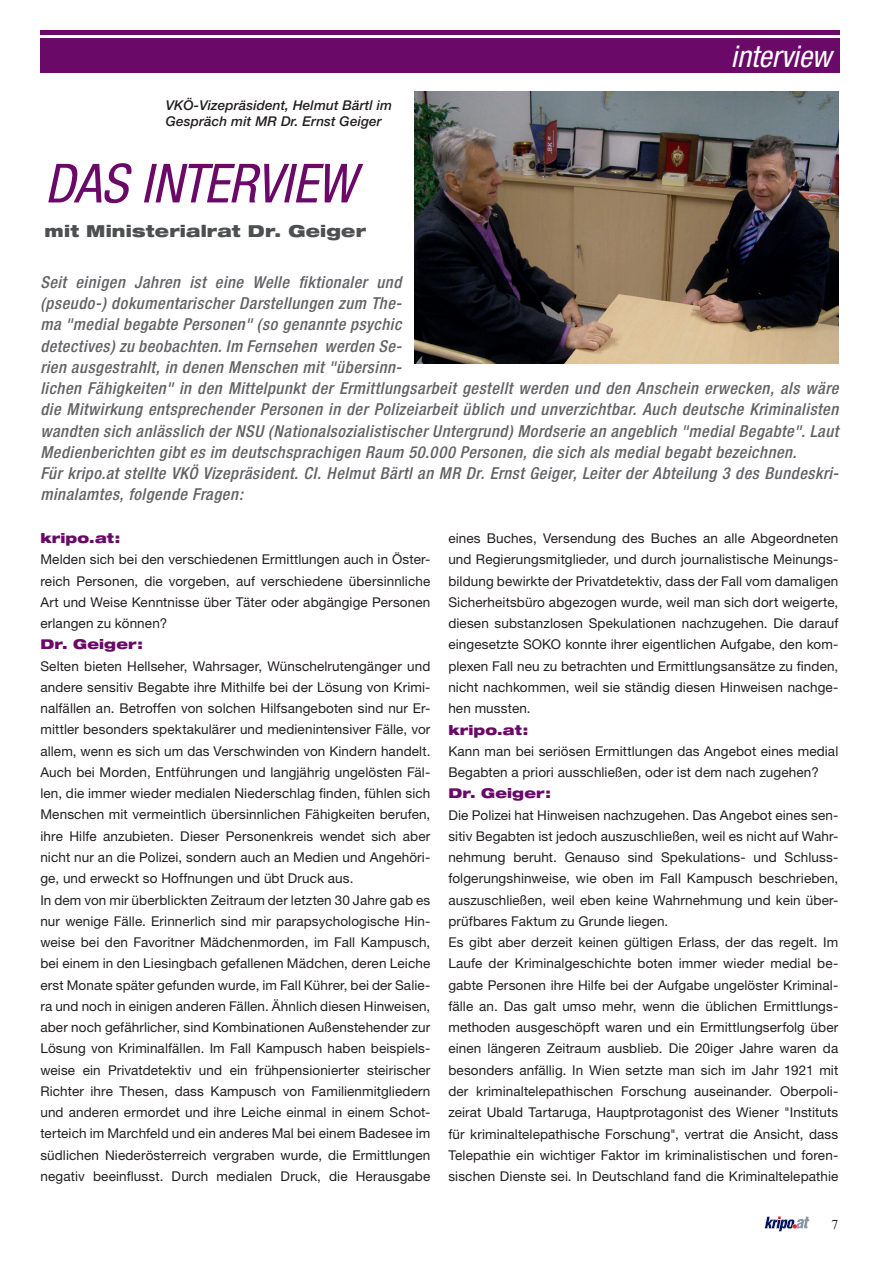
<style>
.page{position:relative;width:893px;height:1263px;background:#fff}
.page>*{position:absolute;margin:0;border:0;box-sizing:border-box;transform-origin:0 0}
.t1{font:italic condensed 54px "Helvetica Neue";letter-spacing:-.01em;color:#6a0968}
.t2{font:italic condensed 30px "Helvetica Neue";letter-spacing:-.005em;color:#fff}
.t3{font:italic 500 condensed 16.5px/21.3px "Helvetica Neue";letter-spacing:.03em;color:#636366}
.t4{font:900 expanded 16.5px "Helvetica Neue";letter-spacing:.01em;color:#4d4f51}
.t5{font:13.5px/21.3px "Helvetica Neue";letter-spacing:.01em;color:#231f20}
.t6{font:italic 500 13.5px/16.2px "Helvetica Neue";letter-spacing:.01em;color:#231f20}
.t7{font:900 expanded 13.5px "Helvetica Neue";letter-spacing:.01em;color:#6a0968}
.t8{font:13.5px "Times New Roman";color:#231f20}
</style>
<div class="page">
<hr style="left:40px;top:30px;width:800px;height:4px;background:#6a0968">
<div style="left:40px;top:38px;width:800px;height:34px;background:#6a0968"></div>
<svg style="left:764px;top:1216px;width:46px;height:15px"></svg>
<img style="left:414px;top:92px;width:424px;height:272px">
<p class="t6" style="left:166px;top:97px;width:228px">VKÖ-Vizepräsident, Helmut Bärtl im<br>Gespräch mit MR Dr. Ernst Geiger</p>
<h1 class="t1" style="left:45px;top:152px;width:312px">DAS INTERVIEW</h1>
<p class="t4" style="left:45px;top:220px;width:323px">mit Ministerialrat Dr. Geiger</p>
<h2 class="t2" style="left:731px;top:39px;width:102px">interview</h2>
<p class="t3" style="left:40px;top:271px;width:800px">Seit einigen Jahren ist eine Welle fiktionaler und<br>(pseudo-) dokumentarischer Darstellungen zum The-<br>ma "medial begabte Personen" (so genannte psychic<br>detectives) zu beobachten. Im Fernsehen werden Se-<br>rien ausgestrahlt, in denen Menschen mit "übersinn-<br>lichen Fähigkeiten" in den Mittelpunkt der Ermittlungsarbeit gestellt werden und den Anschein erwecken, als wäre die Mitwirkung entsprechender Personen in der Polizeiarbeit üblich und unverzichtbar. Auch deutsche Kriminalisten wandten sich anlässlich der NSU (Nationalsozialistischer Untergrund) Mordserie an angeblich "medial Begabte". Laut Medienberichten gibt es im deutschsprachigen Raum 50.000 Personen, die sich als medial begabt bezeichnen.<br>Für kripo.at stellte VKÖ Vizepräsident. CI. Helmut Bärtl an MR Dr. Ernst Geiger, Leiter der Abteilung 3 des Bundeskri&shy;minalamtes, folgende Fragen:</p>
<p class="t7" style="left:40px;top:529px;width:82px">kripo.at:</p>
<p class="t5" style="left:40px;top:549px;width:391px;text-align:justify">Melden sich bei den verschiedenen Ermittlungen auch in Öster&shy;reich Personen, die vorgeben, auf verschiedene übersinnliche Art und Weise Kenntnisse über Täter oder abgängige Personen erlangen zu können?</p>
<p class="t7" style="left:40px;top:636px;width:104px">Dr. Geiger:</p>
<p class="t5" style="left:40px;top:655px;width:392px">Selten bieten Hellseher, Wahrsager, Wünschelrutengänger und andere sensitiv Begabte ihre Mithilfe bei der Lösung von Krimi&shy;nalfällen an. Betroffen von solchen Hilfsangeboten sind nur Er&shy;mittler besonders spektakulärer und medienintensiver Fälle, vor allem, wenn es sich um das Verschwinden von Kindern handelt.<br>Auch bei Morden, Entführungen und langjährig ungelösten Fäl&shy;len, die immer wieder medialen Niederschlag finden, fühlen sich Menschen mit vermeintlich übersinnlichen Fähigkeiten berufen, ihre Hilfe anzubieten. Dieser Personenkreis wendet sich aber nicht nur an die Polizei, sondern auch an Medien und Angehöri&shy;ge, und erweckt so Hoffnungen und übt Druck aus.<br>In dem von mir überblickten Zeitraum der letzten 30 Jahre gab es nur wenige Fälle. Erinnerlich sind mir parapsychologische Hin&shy;weise bei den Favoritner Mädchenmorden, im Fall Kampusch, bei einem in den Liesingbach gefallenen Mädchen, deren Leiche erst Monate später gefunden wurde, im Fall Kührer, bei der Salie&shy;ra und noch in einigen anderen Fällen. Ähnlich diesen Hinweisen, aber noch gefährlicher, sind Kombinationen Außenstehender zur Lösung von Kriminalfällen. Im Fall Kampusch haben beispiels&shy;weise ein Privatdetektiv und ein frühpensionierter steirischer Richter ihre Thesen, dass Kampusch von Familienmitgliedern und anderen ermordet und ihre Leiche einmal in einem Schot&shy;terteich im Marchfeld und ein anderes Mal bei einem Badesee im südlichen Niederösterreich vergraben wurde, die Ermittlungen negativ beeinflusst. Durch medialen Druck, die Herausgabe</p>
<p class="t5" style="left:448px;top:527px;width:391px;text-align:justify">eines Buches, Versendung des Buches an alle Abgeordneten und Regierungsmitglieder, und durch journalistische Meinungs&shy;bildung bewirkte der Privatdetektiv, dass der Fall vom damaligen Sicherheitsbüro abgezogen wurde, weil man sich dort weigerte, diesen substanzlosen Spekulationen nachzugehen. Die darauf eingesetzte SOKO konnte ihrer eigentlichen Aufgabe, den kom&shy;plexen Fall neu zu betrachten und Ermittlungsansätze zu finden, nicht nachkommen, weil sie ständig diesen Hinweisen nachge&shy;hen mussten.</p>
<p class="t7" style="left:448px;top:721px;width:82px">kripo.at:</p>
<p class="t5" style="left:448px;top:740px;width:391px">Kann man bei seriösen Ermittlungen das Angebot eines medial<br>Begabten a priori ausschließen, oder ist dem nach zugehen?</p>
<p class="t7" style="left:448px;top:785px;width:104px">Dr. Geiger:</p>
<p class="t5" style="left:448px;top:804px;width:391px">Die Polizei hat Hinweisen nachzugehen. Das Angebot eines sen&shy;sitiv Begabten ist jedoch auszuschließen, weil es nicht auf Wahr&shy;nehmung beruht. Genauso sind Spekulations- und Schluss&shy;folgerungshinweise, wie oben im Fall Kampusch beschrieben, auszuschließen, weil eben keine Wahrnehmung und kein über&shy;prüfbares Faktum zu Grunde liegen.<br>Es gibt aber derzeit keinen gültigen Erlass, der das regelt. Im Laufe der Kriminalgeschichte boten immer wieder medial be&shy;gabte Personen ihre Hilfe bei der Aufgabe ungelöster Kriminal&shy;fälle an. Das galt umso mehr, wenn die üblichen Ermittlungs&shy;methoden ausgeschöpft waren und ein Ermittlungserfolg über einen längeren Zeitraum ausblieb. Die 20iger Jahre waren da besonders anfällig. In Wien setzte man sich im Jahr 1921 mit der kriminaltelepathischen Forschung auseinander. Oberpoli&shy;zeirat Ubald Tartaruga, Hauptprotagonist des Wiener "Instituts für kriminaltelepathische Forschung", vertrat die Ansicht, dass Telepathie ein wichtiger Faktor im kriminalistischen und foren&shy;sischen Dienste sei. In Deutschland fand die Kriminaltelepathie</p>
<p class="t8" style="left:832px;top:1215px;width:8px">7</p>
</div>
